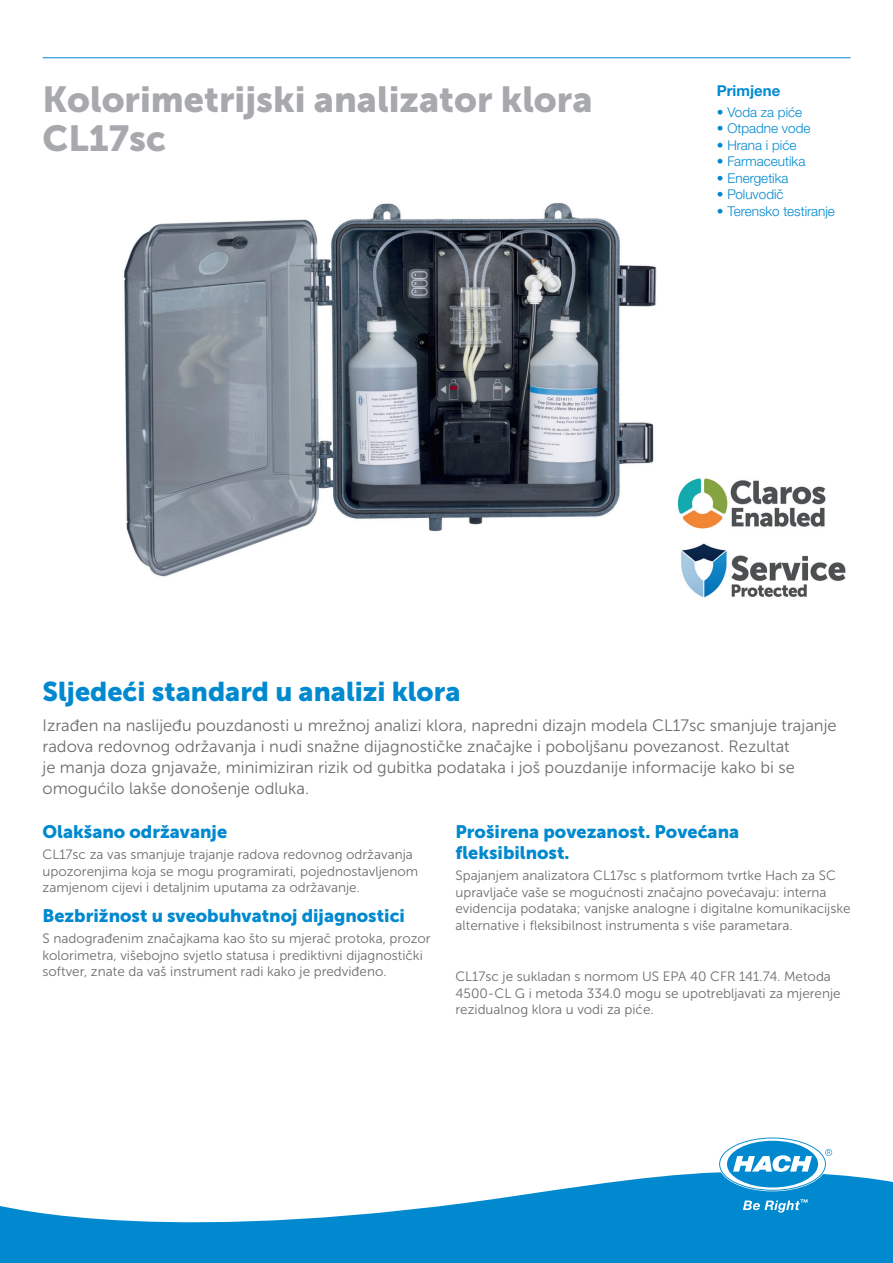
<style>
.page{position:relative;width:893px;height:1263px;background:#fff}
.page>*{position:absolute;margin:0;border:0;box-sizing:border-box;transform-origin:0 0}
.Head_1{font:36px/39px "Museo Sans 900";color:#a8a9ad}
.Head_2_USP{font:27px "Museo Sans 900";color:#0089cf}
.Head_2{font:18px/21px "Museo Sans 900";color:#0089cf}
.Text_1_USP{font:16.5px/21px "Museo Sans 300";color:#6c6d70}
.Head_3{font:700 15px "Helvetica Neue LTW1 G";color:#0089cf}
.Text_1_Gray{font:13.5px/16.5px "Museo Sans 300";color:#6c6d70}
.Text_1_Color{font:300 13.5px "Helvetica Neue LTW1 G";color:#0089cf}
</style>
<div class="page">
<hr style="left:43px;top:57px;width:807px;height:1px;background:#0089cf">
<svg style="left:0;top:1172px;width:893px;height:91px;fill:#0089cf"></svg>
<svg style="left:720px;top:1138px;width:112px;height:52px"></svg>
<svg style="left:743px;top:1199px;width:64px;height:13px"></svg>
<img style="left:124px;top:203px;width:533px;height:374px">
<img style="left:677px;top:478px;width:149px;height:51px">
<img style="left:681px;top:543px;width:165px;height:55px">
<p class="Head_1" style="left:43px;top:80px;width:551px">Kolorimetrijski analizator klora<br>CL17sc</p>
<p class="Head_3" style="left:717px;top:81px;width:65px">Primjene</p>
<p class="Text_1_Color" style="left:717px;top:104px;width:87px">• Voda za piće</p>
<p class="Text_1_Color" style="left:717px;top:120px;width:95px">• Otpadne vode</p>
<p class="Text_1_Color" style="left:717px;top:137px;width:81px">• Hrana i piće</p>
<p class="Text_1_Color" style="left:717px;top:153px;width:90px">• Farmaceutika</p>
<p class="Text_1_Color" style="left:717px;top:170px;width:73px">• Energetika</p>
<p class="Text_1_Color" style="left:717px;top:186px;width:68px">• Poluvodič</p>
<p class="Text_1_Color" style="left:717px;top:203px;width:119px">• Terensko testiranje</p>
<p class="Head_2_USP" style="left:43px;top:676px;width:419px">Sljedeći standard u analizi klora</p>
<p class="Text_1_USP" style="left:43px;top:715px;width:796px">Izrađen na naslijeđu pouzdanosti u mrežnoj analizi klora, napredni dizajn modela CL17sc smanjuje trajanje radova redovnog održavanja i nudi snažne dijagnostičke značajke i poboljšanu povezanost. Rezultat<br>je manja doza gnjavaže, minimiziran rizik od gubitka podataka i još pouzdanije informacije kako bi se omogućilo lakše donošenje odluka.</p>
<p class="Head_2" style="left:43px;top:821px;width:186px">Olakšano održavanje</p>
<p class="Text_1_Gray" style="left:43px;top:846px;width:377px">CL17sc za vas smanjuje trajanje radova redovnog održavanja upozorenjima koja se mogu programirati, pojednostavljenom zamjenom cijevi i detaljnim uputama za održavanje.</p>
<p class="Head_2" style="left:43px;top:905px;width:364px">Bezbrižnost u sveobuhvatnoj dijagnostici</p>
<p class="Text_1_Gray" style="left:43px;top:931px;width:390px">S nadograđenim značajkama kao što su mjerač protoka, prozor kolorimetra, višebojno svjetlo statusa i prediktivni dijagnostički softver, znate da vaš instrument radi kako je predviđeno.</p>
<p class="Head_2" style="left:455px;top:821px;width:285px">Proširena povezanost. Povećana fleksibilnost.</p>
<p class="Text_1_Gray" style="left:455px;top:867px;width:396px">Spajanjem analizatora CL17sc s platformom tvrtke Hach za SC upravljače vaše se mogućnosti značajno povećavaju: interna evidencija podataka; vanjske analogne i digitalne komunikacijske alternative i fleksibilnost instrumenta s više parametara.</p>
<p class="Text_1_Gray" style="left:455px;top:968px;width:387px">CL17sc je sukladan s normom US EPA 40 CFR 141.74. Metoda<br>4500-CL G i metoda 334.0 mogu se upotrebljavati za mjerenje rezidualnog klora u vodi za piće.</p>
</div>
